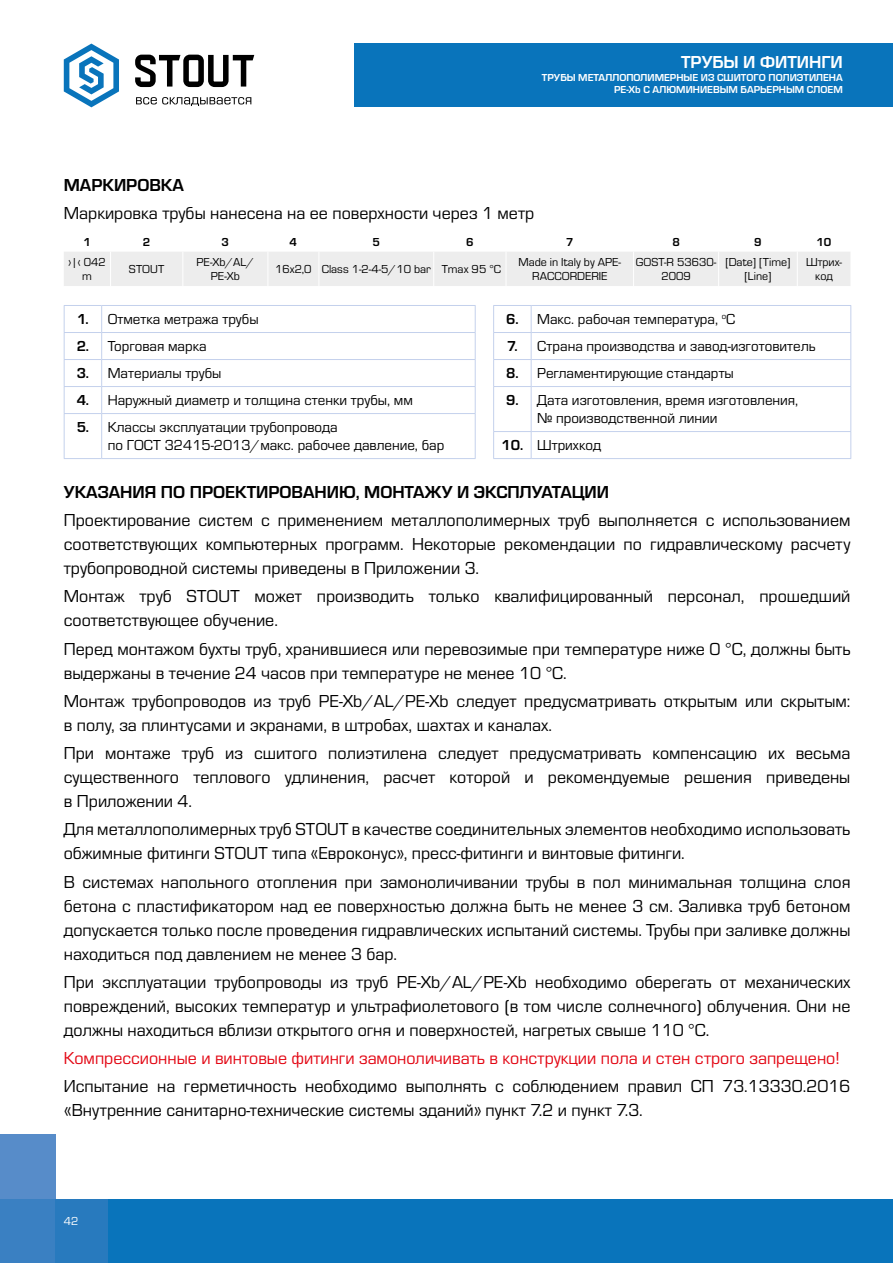
<style>
.page{position:relative;width:893px;height:1263px;background:#fff}
.page>*{position:absolute;margin:0;border:0;box-sizing:border-box;transform-origin:0 0}
.t1{font:18px/24px "Eurostile";color:#000}
.t2{font:18px "Eurostile";color:#e30613}
.t3{font:700 18px "Eurostile";color:#000}
.t4{font:700 18px "Eurostile";color:#fff}
.t5{font:15px/18px "Eurostile";color:#000}
.t6{font:12px/14.4px "Eurostile";color:#000;text-align:center}
.t7{font:700 12px "Eurostile";color:#000}
.t8{font:12px "Eurostile";color:#fff}
.t9{font:700 10.5px/12.6px "Eurostile";color:#fff;text-align:right}
.s1{font-weight:700}
</style>
<div class="page">
<div style="left:0;top:1134px;width:55px;height:65px;background:#578cc9"></div>
<div style="left:0;top:1199px;width:55px;height:64px;background:#3a80c2"></div>
<div style="left:108px;top:1199px;width:785px;height:64px;background:#0974bb"></div>
<div style="left:55px;top:1199px;width:53px;height:64px;background:#287abe"></div>
<svg style="left:136px;top:97px;width:115px;height:9px"></svg>
<svg style="left:64px;top:44px;width:55px;height:63px"></svg>
<svg style="left:135px;top:55px;width:119px;height:32px"></svg>
<div style="left:355px;top:44px;width:538px;height:63px;background:#0974bb"></div>
<div style="left:64px;top:252px;width:786px;height:34px;background:#ededed"></div>
<hr style="left:110px;top:252px;width:1px;height:34px;background:#fff">
<hr style="left:182px;top:252px;width:1px;height:34px;background:#fff">
<hr style="left:267px;top:252px;width:1px;height:34px;background:#fff">
<hr style="left:319px;top:252px;width:1px;height:34px;background:#fff">
<hr style="left:433px;top:252px;width:1px;height:34px;background:#fff">
<hr style="left:506px;top:252px;width:1px;height:34px;background:#fff">
<hr style="left:633px;top:252px;width:1px;height:34px;background:#fff">
<hr style="left:718px;top:252px;width:1px;height:34px;background:#fff">
<hr style="left:797px;top:252px;width:1px;height:34px;background:#fff">
<hr style="left:64px;top:305px;width:38px;height:1px;background:#c4d1ec">
<hr style="left:102px;top:305px;width:374px;height:1px;background:#c4d1ec">
<hr style="left:64px;top:332px;width:38px;height:1px;background:#c4d1ec">
<hr style="left:102px;top:332px;width:374px;height:1px;background:#c4d1ec">
<hr style="left:64px;top:359px;width:38px;height:1px;background:#c4d1ec">
<hr style="left:102px;top:359px;width:374px;height:1px;background:#c4d1ec">
<hr style="left:64px;top:386px;width:38px;height:1px;background:#c4d1ec">
<svg style="left:64px;top:306px;width:1px;height:107px"></svg>
<hr style="left:102px;top:386px;width:374px;height:1px;background:#c4d1ec">
<svg style="left:101px;top:306px;width:1px;height:107px"></svg>
<svg style="left:475px;top:306px;width:1px;height:107px"></svg>
<hr style="left:64px;top:413px;width:38px;height:1px;background:#c4d1ec">
<hr style="left:64px;top:414px;width:1px;height:44px;background:#c4d1ec">
<hr style="left:64px;top:458px;width:38px;height:1px;background:#c4d1ec">
<hr style="left:102px;top:413px;width:374px;height:1px;background:#c4d1ec">
<hr style="left:101px;top:414px;width:1px;height:44px;background:#c4d1ec">
<hr style="left:475px;top:414px;width:1px;height:44px;background:#c4d1ec">
<hr style="left:102px;top:458px;width:374px;height:1px;background:#c4d1ec">
<hr style="left:493px;top:305px;width:38px;height:1px;background:#c4d1ec">
<hr style="left:531px;top:305px;width:320px;height:1px;background:#c4d1ec">
<hr style="left:493px;top:332px;width:38px;height:1px;background:#c4d1ec">
<hr style="left:531px;top:332px;width:320px;height:1px;background:#c4d1ec">
<hr style="left:493px;top:359px;width:38px;height:1px;background:#c4d1ec">
<svg style="left:493px;top:306px;width:1px;height:80px"></svg>
<hr style="left:531px;top:359px;width:320px;height:1px;background:#c4d1ec">
<svg style="left:531px;top:306px;width:1px;height:80px"></svg>
<svg style="left:850px;top:306px;width:1px;height:80px"></svg>
<hr style="left:493px;top:386px;width:38px;height:1px;background:#c4d1ec">
<hr style="left:493px;top:387px;width:1px;height:44px;background:#c4d1ec">
<hr style="left:531px;top:386px;width:320px;height:1px;background:#c4d1ec">
<hr style="left:531px;top:387px;width:1px;height:44px;background:#c4d1ec">
<hr style="left:850px;top:387px;width:1px;height:44px;background:#c4d1ec">
<hr style="left:493px;top:431px;width:38px;height:1px;background:#c4d1ec">
<svg style="left:493px;top:432px;width:1px;height:26px"></svg>
<hr style="left:493px;top:458px;width:38px;height:1px;background:#c4d1ec">
<hr style="left:531px;top:431px;width:320px;height:1px;background:#c4d1ec">
<svg style="left:531px;top:432px;width:1px;height:26px"></svg>
<svg style="left:850px;top:432px;width:1px;height:26px"></svg>
<hr style="left:531px;top:458px;width:320px;height:1px;background:#c4d1ec">
<p class="t4" style="left:681px;top:52px;width:163px">ТРУБЫ И ФИТИНГИ</p>
<p class="t9" style="left:542px;top:71px;width:302px">ТРУБЫ МЕТАЛЛОПОЛИМЕРНЫЕ ИЗ СШИТОГО ПОЛИЭТИЛЕНА<br>PE-Xb C АЛЮМИНИЕВЫМ БАРЬЕРНЫМ СЛОЕМ</p>
<p class="t3" style="left:64px;top:175px;width:122px">МАРКИРОВКА</p>
<p class="t1" style="left:64px;top:201px;width:472px">Маркировка трубы нанесена на ее поверхности через 1 метр</p>
<p class="t7" style="left:83px;top:235px;width:9px">1</p>
<p class="t7" style="left:143px;top:235px;width:9px">2</p>
<p class="t7" style="left:222px;top:235px;width:9px">3</p>
<p class="t7" style="left:290px;top:235px;width:9px">4</p>
<p class="t7" style="left:373px;top:235px;width:9px">5</p>
<p class="t7" style="left:466px;top:235px;width:9px">6</p>
<p class="t7" style="left:566px;top:235px;width:9px">7</p>
<p class="t7" style="left:672px;top:235px;width:9px">8</p>
<p class="t7" style="left:754px;top:235px;width:9px">9</p>
<p class="t7" style="left:816px;top:235px;width:17px">10</p>
<p class="t6" style="left:68px;top:255px;width:39px">›|‹ 042 m</p>
<p class="t6" style="left:129px;top:262px;width:37px">STOUT</p>
<p class="t6" style="left:197px;top:255px;width:59px">PE-Xb/AL/<br>PE-Xb</p>
<p class="t6" style="left:275px;top:262px;width:227px">16х2,0 Class 1-2-4-5/10 bar Tmax 95 °С</p>
<p class="t6" style="left:518px;top:255px;width:104px">Made in Italy by APE-<br>RACCORDERIE</p>
<p class="t6" style="left:636px;top:255px;width:82px">GOST-R 53630-<br>2009</p>
<p class="t6" style="left:725px;top:255px;width:67px">[Date] [Time] [Line]</p>
<p class="t6" style="left:806px;top:255px;width:37px">Штрих&shy;код</p>
<p class="t5" style="left:77px;top:310px;width:183px"><span class="s1">1.</span> Отметка метража трубы</p>
<p class="t5" style="left:77px;top:337px;width:131px"><span class="s1">2.</span> Торговая марка</p>
<p class="t5" style="left:77px;top:364px;width:146px"><span class="s1">3.</span> Материалы трубы</p>
<p class="t5" style="left:77px;top:391px;width:338px"><span class="s1">4.</span> Наружный диаметр и толщина стенки трубы, мм</p>
<p class="t5" style="left:108px;top:418px;width:338px;text-indent:-31px"><span class="s1">5.</span> Классы эксплуатации трубопровода<br>по ГОСТ 32415-2013/макс. рабочее давление, бар</p>
<p class="t5" style="left:506px;top:310px;width:231px"><span class="s1">6.</span> Макс. рабочая температура, <sup>о</sup>С</p>
<p class="t5" style="left:507px;top:337px;width:310px"><span class="s1">7.</span> Страна производства и завод-изготовитель</p>
<p class="t5" style="left:506px;top:364px;width:229px"><span class="s1">8.</span> Регламентирующие стандарты</p>
<p class="t5" style="left:537px;top:391px;width:263px;text-indent:-31px"><span class="s1">9.</span> Дата изготовления, время изготовления, № производственной линии</p>
<p class="t5" style="left:501px;top:436px;width:101px"><span class="s1">10.</span> Штрихкод</p>
<p class="t3" style="left:64px;top:482px;width:547px">УКАЗАНИЯ ПО ПРОЕКТИРОВАНИЮ, МОНТАЖУ И ЭКСПЛУАТАЦИИ</p>
<p class="t1" style="left:64px;top:509px;width:788px;text-align:justify">Проектирование систем с применением металлополимерных труб выполняется с использованием соответствующих компьютерных программ. Некоторые рекомендации по гидравлическому расчету трубопроводной системы приведены в Приложении 3.</p>
<p class="t1" style="left:64px;top:585px;width:788px">Монтаж труб STOUT может производить только квалифицированный персонал, прошедший соответствующее обучение.</p>
<p class="t1" style="left:64px;top:637px;width:788px">Перед монтажом бухты труб, хранившиеся или перевозимые при температуре ниже 0 °С, должны быть выдержаны в течение 24 часов при температуре не менее 10 °С.</p>
<p class="t1" style="left:64px;top:689px;width:788px">Монтаж трубопроводов из труб PE-Xb/AL/PE-Xb следует предусматривать открытым или скрытым: в полу, за плинтусами и экранами, в штробах, шахтах и каналах.</p>
<p class="t1" style="left:64px;top:742px;width:788px;text-align:justify">При монтаже труб из сшитого полиэтилена следует предусматривать компенсацию их весьма существенного теплового удлинения, расчет которой и рекомендуемые решения приведены в Приложении 4.</p>
<p class="t1" style="left:64px;top:818px;width:788px">Для металлополимерных труб STOUT в качестве соединительных элементов необходимо использовать обжимные фитинги STOUT типа «Евроконус», пресс-фитинги и винтовые фитинги.</p>
<p class="t1" style="left:64px;top:870px;width:788px;text-align:justify">В системах напольного отопления при замоноличивании трубы в пол минимальная толщина слоя бетона с пластификатором над ее поверхностью должна быть не менее 3 см. Заливка труб бетоном допускается только после проведения гидравлических испытаний системы. Трубы при заливке должны находиться под давлением не менее 3 бар.</p>
<p class="t1" style="left:64px;top:970px;width:788px;text-align:justify">При эксплуатации трубопроводы из труб PE-Xb/AL/PE-Xb необходимо оберегать от механических повреждений, высоких температур и ультрафиолетового (в том числе солнечного) облучения. Они не должны находиться вблизи открытого огня и поверхностей, нагретых свыше 110 °С.</p>
<p class="t2" style="left:64px;top:1048px;width:777px">Компрессионные и винтовые фитинги замоноличивать в конструкции пола и стен строго запрещено!</p>
<p class="t1" style="left:64px;top:1075px;width:788px">Испытание на герметичность необходимо выполнять с соблюдением правил СП 73.13330.2016 «Внутренние санитарно-технические системы зданий» пункт 7.2 и пункт 7.3.</p>
<p class="t8" style="left:64px;top:1214px;width:16px">42</p>
</div>
